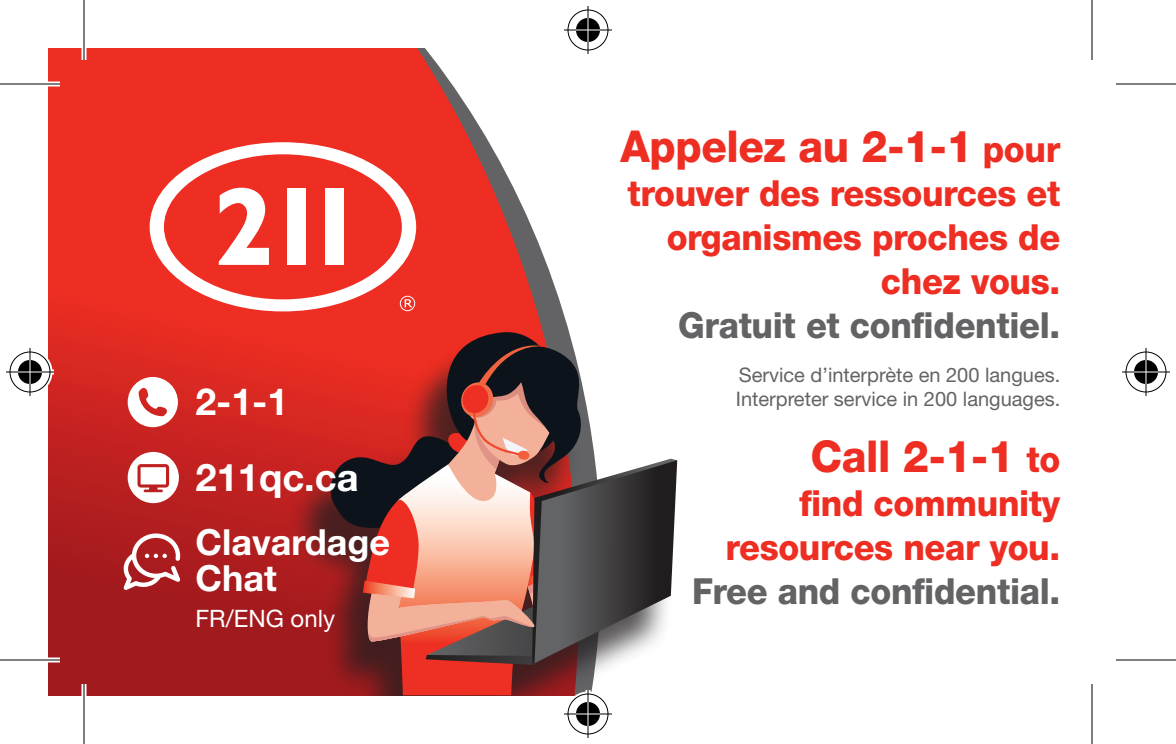
<style>
.page{position:relative;width:1176px;height:744px;background:#fff}
.page>*{position:absolute;margin:0;border:0;box-sizing:border-box;transform-origin:0 0}
.t1{font:800 44px "Helvetica Neue LT Std";letter-spacing:-.01em;color:#ee2e22;scale:.95 1}
.t2{font:700 38px "Helvetica Neue LT Std";color:#fff}
.t3{font:700 37.6px "Helvetica Neue LT Std";color:#fff}
.t4{font:800 36px/44px "Helvetica Neue LT Std";letter-spacing:-.01em;color:#ee2e22;text-align:right;scale:.95 1}
.t5{font:800 36px "Helvetica Neue LT Std";letter-spacing:-.01em;color:#636366;scale:.95 1}
.t6{font:700 36px/36px "Helvetica Neue LT Std";color:#fff}
.t7{font:24px "Helvetica Neue LT Std";color:#fff}
.t8{font:20px/24px "Helvetica Neue LT Std";color:#636366}
.s1{font-size:36px}
</style>
<div class="page">
<svg style="left:48px;top:48px;width:521px;height:648px;background:#d43d37"></svg>
<svg style="left:150px;top:142px;width:266px;height:169px;fill:#ee2e22"></svg>
<div style="left:288px;top:189px;width:18px;height:76px;background:#fff"></div>
<svg style="left:219px;top:188px;width:50px;height:77px"></svg>
<div style="left:326px;top:189px;width:18px;height:76px;background:#fff"></div>
<div style="left:287px;top:344px;width:390px;height:352px;background:#231f20;opacity:.75"></div>
<svg style="left:331px;top:332px;width:346px;height:363px;background:#a06964"></svg>
<svg style="left:128px;top:452px;width:51px;height:51px"></svg>
<svg style="left:128px;top:377px;width:50px;height:50px"></svg>
<svg style="left:124px;top:533px;width:56px;height:57px"></svg>
<hr style="left:0;top:82px;width:60px;height:4px;background:#fff">
<hr style="left:0;top:658px;width:60px;height:4px;background:#fff">
<hr style="left:82px;top:0;width:4px;height:60px;background:#fff">
<hr style="left:82px;top:684px;width:4px;height:60px;background:#fff">
<hr style="left:0;top:83px;width:60px;height:2px;background:#000">
<hr style="left:1116px;top:83px;width:60px;height:2px;background:#000">
<hr style="left:0;top:659px;width:60px;height:2px;background:#000">
<hr style="left:1116px;top:659px;width:60px;height:2px;background:#000">
<hr style="left:83px;top:0;width:2px;height:60px;background:#000">
<hr style="left:83px;top:684px;width:2px;height:60px;background:#000">
<hr style="left:1091px;top:0;width:2px;height:60px;background:#000">
<hr style="left:1091px;top:684px;width:2px;height:60px;background:#000">
<div style="left:566px;top:8px;width:44px;height:44px;border:5px solid #fff;border-radius:50%"></div>
<hr style="left:564px;top:28px;width:48px;height:4px;background:#fff">
<hr style="left:586px;top:6px;width:4px;height:48px;background:#fff">
<div style="left:574px;top:16px;width:28px;height:28px;border:5px solid #fff;border-radius:50%"></div>
<div style="left:568px;top:10px;width:40px;height:40px;border:1px solid #000;border-radius:50%"></div>
<hr style="left:564px;top:29px;width:48px;height:2px;background:#000">
<hr style="left:587px;top:6px;width:2px;height:48px;background:#000">
<div style="left:576px;top:18px;width:24px;height:24px;background:#000;border-radius:50%"></div>
<hr style="left:576px;top:29px;width:24px;height:2px;background:#fff">
<hr style="left:587px;top:18px;width:2px;height:24px;background:#fff">
<div style="left:566px;top:692px;width:44px;height:44px;border:5px solid #fff;border-radius:50%"></div>
<hr style="left:564px;top:712px;width:48px;height:4px;background:#fff">
<hr style="left:586px;top:690px;width:4px;height:48px;background:#fff">
<div style="left:574px;top:700px;width:28px;height:28px;border:5px solid #fff;border-radius:50%"></div>
<div style="left:568px;top:694px;width:40px;height:40px;border:1px solid #000;border-radius:50%"></div>
<hr style="left:564px;top:713px;width:48px;height:2px;background:#000">
<hr style="left:587px;top:690px;width:2px;height:48px;background:#000">
<div style="left:576px;top:702px;width:24px;height:24px;background:#000;border-radius:50%"></div>
<hr style="left:576px;top:713px;width:24px;height:2px;background:#fff">
<hr style="left:587px;top:702px;width:2px;height:24px;background:#fff">
<div style="left:8px;top:350px;width:44px;height:44px;border:5px solid #fff;border-radius:50%"></div>
<hr style="left:6px;top:370px;width:48px;height:4px;background:#fff">
<hr style="left:28px;top:348px;width:4px;height:48px;background:#fff">
<div style="left:16px;top:358px;width:28px;height:28px;border:5px solid #fff;border-radius:50%"></div>
<div style="left:10px;top:352px;width:40px;height:40px;border:1px solid #000;border-radius:50%"></div>
<hr style="left:6px;top:371px;width:48px;height:2px;background:#000">
<hr style="left:29px;top:348px;width:2px;height:48px;background:#000">
<div style="left:18px;top:360px;width:24px;height:24px;background:#000;border-radius:50%"></div>
<hr style="left:18px;top:371px;width:24px;height:2px;background:#fff">
<hr style="left:29px;top:360px;width:2px;height:24px;background:#fff">
<div style="left:1124px;top:350px;width:44px;height:44px;border:5px solid #fff;border-radius:50%"></div>
<hr style="left:1122px;top:370px;width:48px;height:4px;background:#fff">
<hr style="left:1144px;top:348px;width:4px;height:48px;background:#fff">
<div style="left:1132px;top:358px;width:28px;height:28px;border:5px solid #fff;border-radius:50%"></div>
<div style="left:1126px;top:352px;width:40px;height:40px;border:1px solid #000;border-radius:50%"></div>
<hr style="left:1122px;top:371px;width:48px;height:2px;background:#000">
<hr style="left:1145px;top:348px;width:2px;height:48px;background:#000">
<div style="left:1134px;top:360px;width:24px;height:24px;background:#000;border-radius:50%"></div>
<hr style="left:1134px;top:371px;width:24px;height:2px;background:#fff">
<hr style="left:1145px;top:360px;width:2px;height:24px;background:#fff">
<p class="t3" style="left:195px;top:379px;width:94px">2-1-1</p>
<p class="t2" style="left:195px;top:454px;width:165px">211qc.ca</p>
<p class="t6" style="left:195px;top:524px;width:196px">Clavardage<br>Chat</p>
<p class="t7" style="left:195px;top:604px;width:141px">FR/ENG only</p>
<p class="t1" style="left:621px;top:120px;width:464px">Appelez au 2-1-1 <span class="s1">pour</span></p>
<p class="t4" style="left:628px;top:171px;width:457px">trouver des ressources et organismes proches de chez vous.</p>
<p class="t5" style="left:678px;top:303px;width:404px">Gratuit et confidentiel.</p>
<p class="t8" style="left:736px;top:363px;width:326px">Service d’interprète en 200 langues.<br>Interpreter service in 200 languages.</p>
<p class="t1" style="left:810px;top:430px;width:265px">Call 2-1-1 <span class="s1">to</span></p>
<p class="t4" style="left:726px;top:481px;width:354px">find community resources near you.</p>
<p class="t5" style="left:692px;top:569px;width:389px">Free and confidential.</p>
</div>
